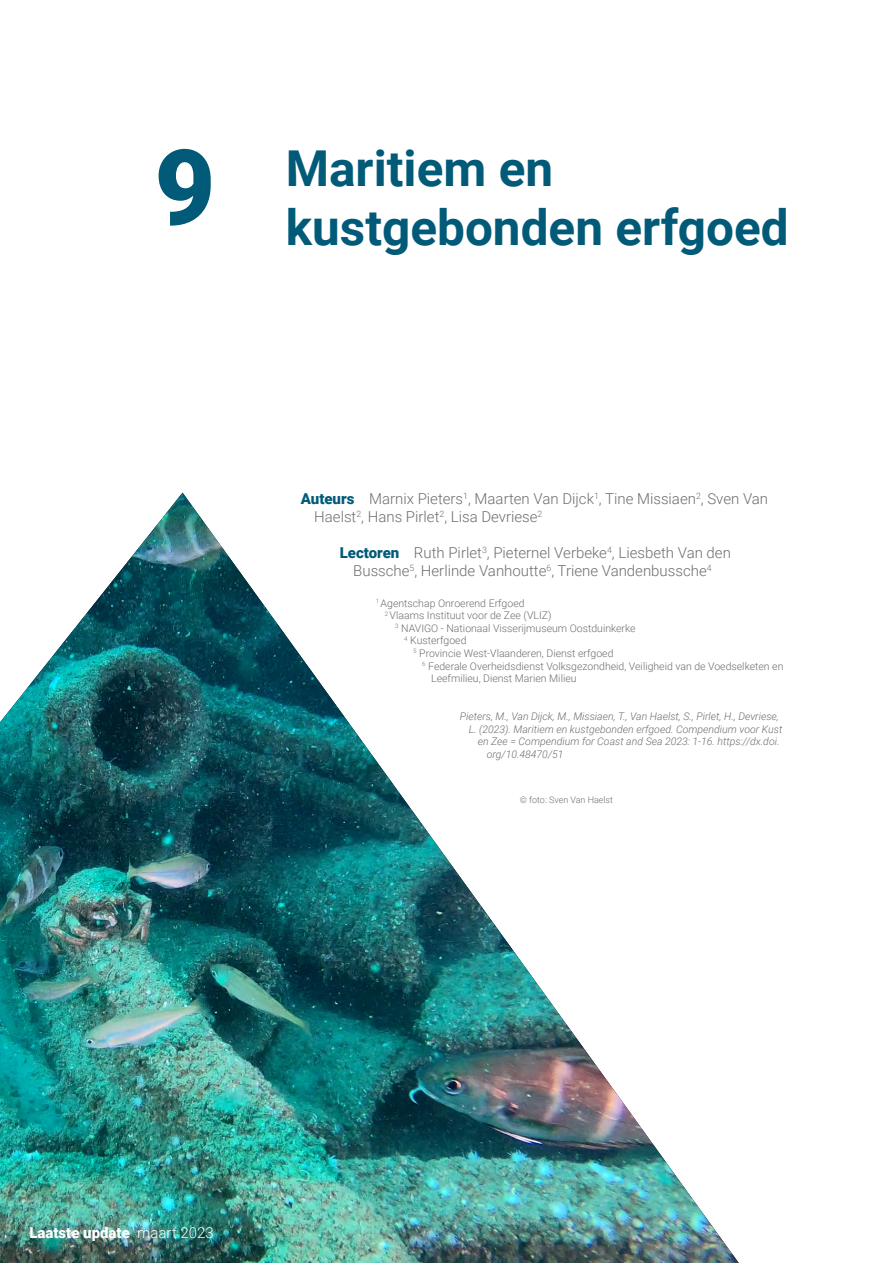
<style>
.page{position:relative;width:893px;height:1263px;background:#fff}
.page>*{position:absolute;margin:0;border:0;box-sizing:border-box;transform-origin:0 0}
.t1{font:700 49.5px/59.4px "Roboto";color:#015b78}
.t2{font:300 15px/18px "Roboto";color:#6d6e71}
.t3{font:900 15px "Roboto";color:#fff}
.t4{font:300 10.5px "Roboto";color:#6d6e71}
.t5{font:italic 300 10.5px "Roboto";color:#6d6e71}
.t6{font:300 9px "Roboto";color:#6d6e71}
.s1{font-weight:900;color:#015b78}
.s2{font-weight:300}
</style>
<div class="page">
<img style="left:0;top:493px;width:739px;height:770px">
<h1 class="t1" style="left:155px;top:137px;width:636px;text-indent:131px">Maritiem en<br><sup>9</sup> kustgebonden erfgoed</h1>
<h2 class="t2" style="left:314px;top:489px;width:455px;text-indent:-14px"><span class="s1">Auteurs</span> Marnix Pieters<sup>1</sup>, Maarten Van Dijck<sup>1</sup>, Tine Missiaen<sup>2</sup>, Sven Van<br>Haelst<sup>2</sup>, Hans Pirlet<sup>2</sup>, Lisa Devriese<sup>2</sup></h2>
<h2 class="t2" style="left:340px;top:543px;width:393px;text-align:center"><span class="s1">Lectoren</span> Ruth Pirlet<sup>3</sup>, Pieternel Verbeke<sup>4</sup>, Liesbeth Van den<br>Bussche<sup>5</sup>, Herlinde Vanhoutte<sup>6</sup>, Triene Vandenbussche<sup>4</sup></h2>
<p class="t4" style="left:376px;top:595px;width:150px"><sup>1</sup> Agentschap Onroerend Erfgoed</p>
<p class="t4" style="left:385px;top:608px;width:168px"><sup>2</sup> Vlaams Instituut voor de Zee (VLIZ)</p>
<p class="t4" style="left:395px;top:621px;width:242px"><sup>3</sup> NAVIGO - Nationaal Visserijmuseum Oostduinkerke</p>
<p class="t4" style="left:404px;top:633px;width:64px"><sup>4</sup> Kusterfgoed</p>
<p class="t4" style="left:413px;top:646px;width:202px"><sup>5</sup> Provincie West-Vlaanderen, Dienst erfgoed</p>
<p class="t4" style="left:422px;top:658px;width:363px"><sup>6</sup> Federale Overheidsdienst Volksgezondheid, Veiligheid van de Voedselketen en</p>
<p class="t4" style="left:431px;top:671px;width:147px">Leefmilieu, Dienst Marien Milieu</p>
<p class="t5" style="left:460px;top:709px;width:321px">Pieters, M., Van Dijck, M., Missiaen, T., Van Haelst, S., Pirlet, H., Devriese,</p>
<p class="t5" style="left:469px;top:721px;width:315px">L. (2023). Maritiem en kustgebonden erfgoed. Compendium voor Kust</p>
<p class="t5" style="left:478px;top:734px;width:303px">en Zee = Compendium for Coast and Sea 2023: 1-16. https://dx.doi.</p>
<p class="t5" style="left:487px;top:747px;width:78px">org/10.48470/51</p>
<p class="t6" style="left:520px;top:793px;width:95px">© foto: Sven Van Haelst</p>
<h2 class="t3" style="left:29px;top:1222px;width:186px">Laatste update <span class="s2">maart 2023</span></h2>
</div>
